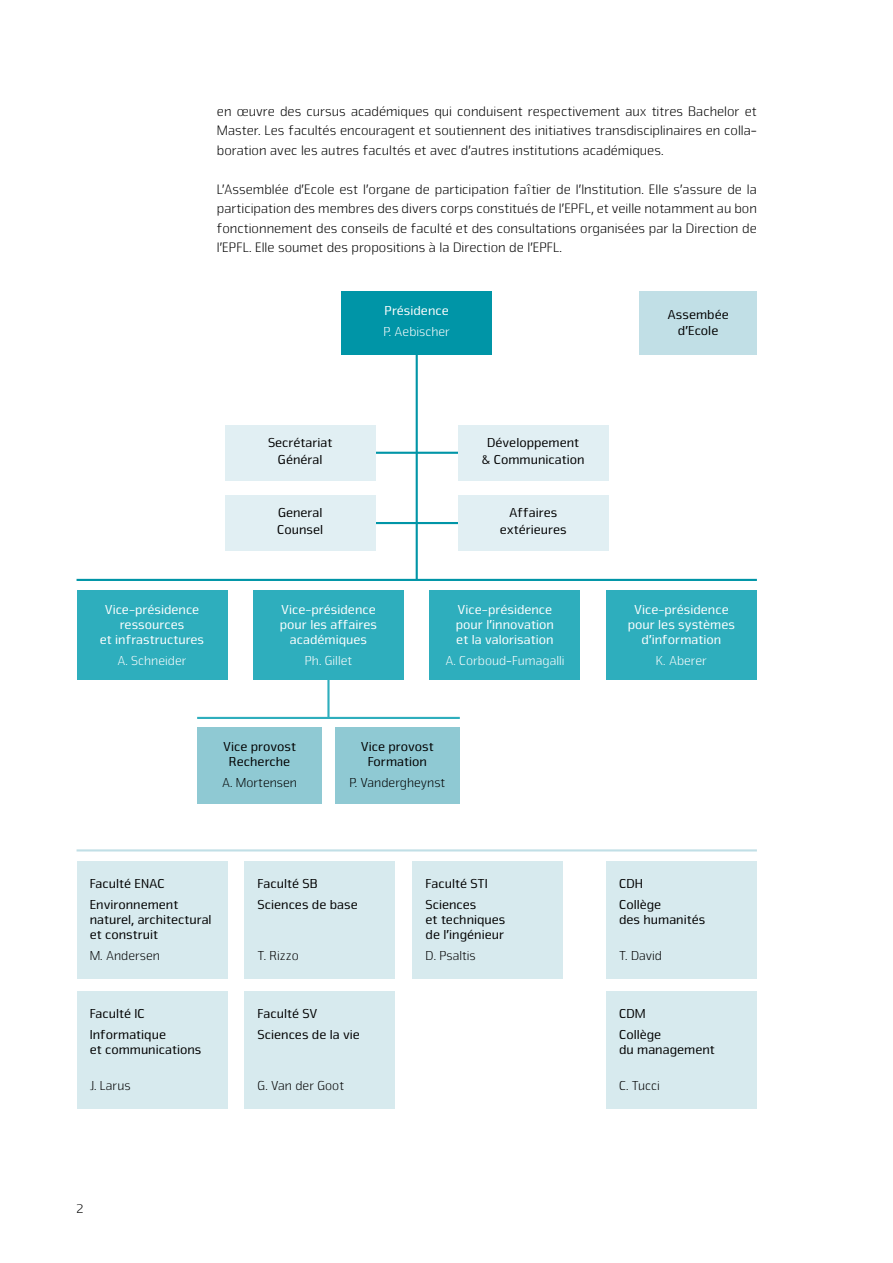
<style>
.page{position:relative;width:893px;height:1263px;background:#fff}
.page>*{position:absolute;margin:0;border:0;box-sizing:border-box;transform-origin:0 0}
.t1{font:300 14.25px/19.5px "Nuri Pro";color:#000;text-align:justify}
.t2{font:13.5px/21px "Nuri Pro";color:#000}
.t3{font:13.5px/15px "Nuri Pro";color:#fff;text-align:center}
.t4{font:300 13.5px "Nuri Pro";color:#000}
.t5{font:300 13.5px "Nuri Pro";color:#fff}
</style>
<div class="page">
<hr style="left:361px;top:452px;width:112px;height:2px;background:#0095a7">
<hr style="left:361px;top:522px;width:112px;height:2px;background:#0095a7">
<div style="left:77px;top:590px;width:150px;height:90px;background:#2eaebd"></div>
<div style="left:253px;top:590px;width:151px;height:90px;background:#2eaebd"></div>
<div style="left:197px;top:727px;width:125px;height:76px;background:#8fc9d3"></div>
<div style="left:335px;top:727px;width:125px;height:76px;background:#8fc9d3"></div>
<div style="left:429px;top:590px;width:151px;height:90px;background:#2eaebd"></div>
<div style="left:341px;top:291px;width:151px;height:64px;background:#0095a7"></div>
<div style="left:225px;top:425px;width:151px;height:55px;background:#e1eff3"></div>
<div style="left:225px;top:495px;width:151px;height:56px;background:#e1eff3"></div>
<div style="left:458px;top:425px;width:151px;height:55px;background:#e1eff3"></div>
<div style="left:639px;top:291px;width:118px;height:64px;background:#c1dfe6"></div>
<div style="left:458px;top:495px;width:151px;height:56px;background:#e1eff3"></div>
<div style="left:606px;top:590px;width:151px;height:90px;background:#2eaebd"></div>
<div style="left:77px;top:861px;width:150px;height:117px;background:#d7eaee"></div>
<div style="left:244px;top:861px;width:151px;height:117px;background:#d7eaee"></div>
<div style="left:412px;top:861px;width:151px;height:117px;background:#d7eaee"></div>
<div style="left:77px;top:991px;width:150px;height:117px;background:#d7eaee"></div>
<div style="left:244px;top:991px;width:151px;height:117px;background:#d7eaee"></div>
<div style="left:606px;top:861px;width:151px;height:117px;background:#d7eaee"></div>
<div style="left:606px;top:991px;width:151px;height:117px;background:#d7eaee"></div>
<hr style="left:77px;top:579px;width:680px;height:2px;background:#0095a7">
<hr style="left:77px;top:849px;width:680px;height:2px;background:#c1dfe6">
<hr style="left:197px;top:717px;width:263px;height:2px;background:#2eaebd">
<hr style="left:327px;top:680px;width:3px;height:38px;background:#2eaebd">
<hr style="left:416px;top:355px;width:2px;height:225px;background:#0095a7">
<p class="t1" style="left:217px;top:101px;width:542px">en œuvre des cursus académiques qui conduisent respectivement aux titres Bachelor et Master. Les facultés encouragent et soutiennent des initiatives transdisciplinaires en colla&shy;boration avec les autres facultés et avec d’autres institutions académiques.</p>
<p class="t1" style="left:217px;top:179px;width:542px">L’Assemblée d’Ecole est l’organe de participation faîtier de l’Institution. Elle s’assure de la participation des membres des divers corps constitués de l’EPFL, et veille notamment au bon fonctionnement des conseils de faculté et des consultations organisées par la Direction de l’EPFL. Elle soumet des propositions à la Direction de l’EPFL.</p>
<p class="t3" style="left:385px;top:303px;width:66px">Présidence</p>
<p class="t5" style="left:383px;top:324px;width:68px">P. Aebischer</p>
<p class="t2" style="left:667px;top:306px;width:63px;line-height:16.5px;text-align:center">Assembée d’Ecole</p>
<p class="t3" style="left:100px;top:603px;width:106px">Vice-présidence ressources<br>et infrastructures</p>
<p class="t5" style="left:117px;top:653px;width:71px">A. Schneider</p>
<p class="t2" style="left:268px;top:434px;width:66px;line-height:16.5px;text-align:center">Secrétariat<br>Général</p>
<p class="t2" style="left:277px;top:505px;width:48px;line-height:16.5px">General<br>Counsel</p>
<p class="t3" style="left:280px;top:603px;width:99px">Vice-présidence pour les affaires académiques</p>
<p class="t5" style="left:305px;top:653px;width:49px">Ph. Gillet</p>
<p class="t2" style="left:482px;top:434px;width:104px;line-height:16.5px;text-align:center">Développement &amp; Communication</p>
<p class="t2" style="left:500px;top:505px;width:69px;line-height:16.5px;text-align:center">Affaires extérieures</p>
<p class="t3" style="left:456px;top:603px;width:100px;text-align:left">Vice-présidence pour l’innovation et la valorisation</p>
<p class="t5" style="left:445px;top:653px;width:121px">A. Corboud-Fumagalli</p>
<p class="t2" style="left:223px;top:739px;width:75px;line-height:15px;text-align:center">Vice provost<br>Recherche</p>
<p class="t4" style="left:222px;top:775px;width:77px">A. Mortensen</p>
<p class="t2" style="left:361px;top:739px;width:75px;line-height:15px;text-align:center">Vice provost<br>Formation</p>
<p class="t4" style="left:349px;top:775px;width:97px">P. Vandergheynst</p>
<p class="t2" style="left:90px;top:873px;width:90px">Faculté ENAC<br>Environnement</p>
<p class="t2" style="left:90px;top:912px;width:123px;line-height:15px">naturel, architectural et construit</p>
<p class="t4" style="left:90px;top:947px;width:72px">M. Andersen</p>
<p class="t2" style="left:90px;top:1003px;width:78px">Faculté IC<br>Informatique</p>
<p class="t2" style="left:90px;top:1039px;width:113px">et communications</p>
<p class="t4" style="left:90px;top:1077px;width:42px">J. Larus</p>
<p class="t2" style="left:258px;top:873px;width:102px">Faculté SB<br>Sciences de base</p>
<p class="t4" style="left:258px;top:947px;width:43px">T. Rizzo</p>
<p class="t2" style="left:258px;top:1003px;width:104px">Faculté SV<br>Sciences de la vie</p>
<p class="t4" style="left:258px;top:1077px;width:88px">G. Van der Goot</p>
<p class="t2" style="left:426px;top:873px;width:64px">Faculté STI<br>Sciences</p>
<p class="t2" style="left:426px;top:912px;width:81px;line-height:15px">et techniques de l’ingénieur</p>
<p class="t4" style="left:426px;top:947px;width:52px">D. Psaltis</p>
<p class="t3" style="left:628px;top:603px;width:109px">Vice-présidence pour les systèmes d’information</p>
<p class="t5" style="left:656px;top:653px;width:53px">K. Aberer</p>
<p class="t2" style="left:619px;top:873px;width:44px">CDH<br>Collège</p>
<p class="t2" style="left:619px;top:909px;width:88px">des humanités</p>
<p class="t4" style="left:619px;top:947px;width:44px">T. David</p>
<p class="t2" style="left:619px;top:1003px;width:44px">CDM<br>Collège</p>
<p class="t2" style="left:619px;top:1039px;width:97px">du management</p>
<p class="t4" style="left:619px;top:1077px;width:42px">C. Tucci</p>
<p class="t1" style="left:77px;top:1199px;width:9px">2</p>
</div>
